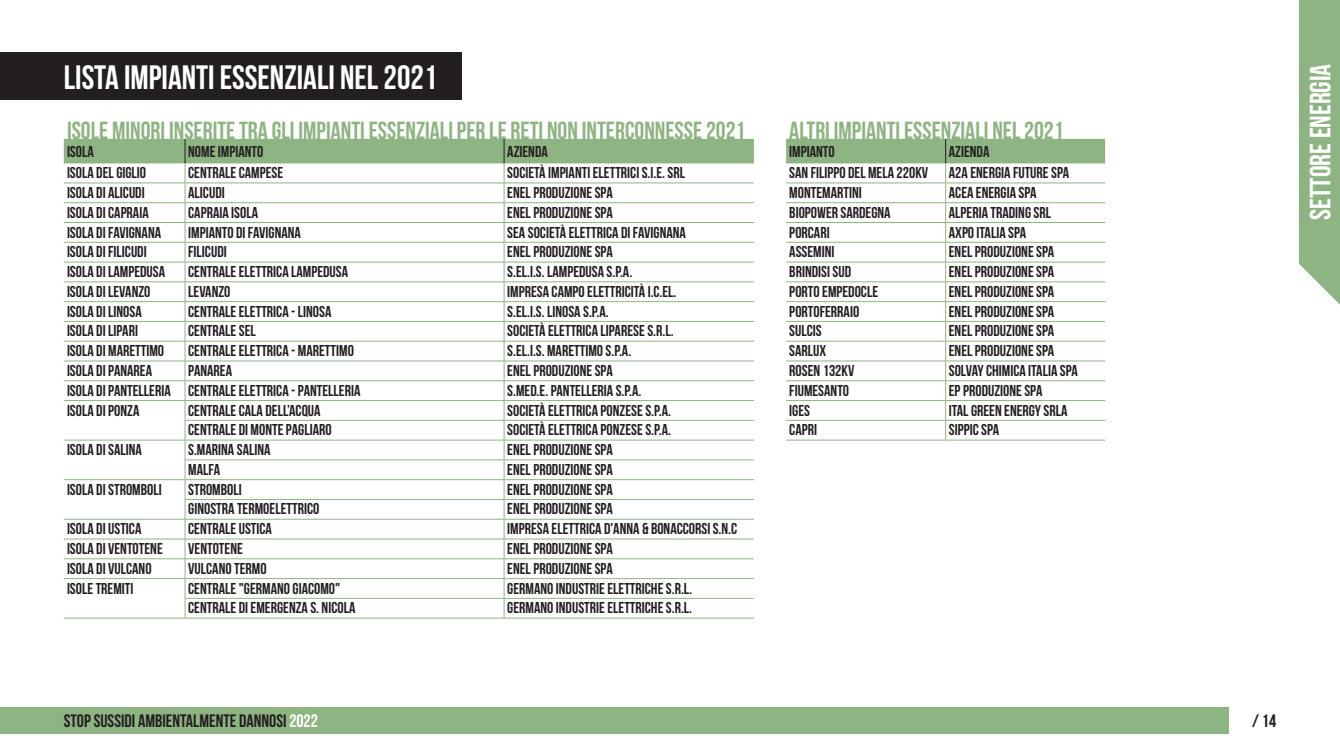
<style>
.page{position:relative;width:1340px;height:753px;background:#fff}
.page>*{position:absolute;margin:0;border:0;box-sizing:border-box;transform-origin:0 0}
.titolo_3{font:700 33.75px "Bebas Neue";color:#fff}
.t1{font:700 29.25px "Bebas Neue";color:#fff}
.titoletto_tabella_le{font:700 24.75px "Bebas Neue";color:#8fb483}
.t2{font:700 18px "Bebas Neue";color:#231f20}
.t3{font:700 15.75px "Bebas Neue";color:#231f20}
.s1{color:#fff}
</style>
<div class="page">
<div style="left:0;top:707px;width:1228px;height:26px;background:#8fb483"></div>
<svg style="left:1298px;top:0;width:41px;height:304px;background:#98ba8d"></svg>
<div style="left:0;top:53px;width:462px;height:47px;background:#231f20"></div>
<svg style="left:64px;top:139px;width:690px;height:478px"></svg>
<hr style="left:64px;top:617px;width:121px;height:1px;background:#8fb483">
<hr style="left:185px;top:617px;width:319px;height:1px;background:#8fb483">
<hr style="left:504px;top:617px;width:250px;height:1px;background:#8fb483">
<svg style="left:786px;top:139px;width:319px;height:300px"></svg>
<hr style="left:786px;top:439px;width:159px;height:1px;background:#8fb483">
<hr style="left:945px;top:439px;width:160px;height:1px;background:#8fb483">
<p class="titolo_3" style="left:64px;top:59px;width:375px">LISTA IMPIANTI ESSENZIALI NEL 2021</p>
<p class="titoletto_tabella_le" style="left:67px;top:117px;width:679px">ISOLE MINORI INSERITE TRA GLI IMPIANTI ESSENZIALI PER LE RETI NON INTERCONNESSE 2021</p>
<p class="t3" style="left:67px;top:143px;width:28px">ISOLA</p>
<p class="t3" style="left:188px;top:143px;width:77px">NOME IMPIANTO</p>
<p class="t3" style="left:507px;top:143px;width:42px">AZIENDA</p>
<p class="t3" style="left:67px;top:164px;width:81px">ISOLA DEL GIGLIO</p>
<p class="t3" style="left:188px;top:164px;width:96px">CENTRALE CAMPESE</p>
<p class="t3" style="left:507px;top:164px;width:179px">SOCIETÀ IMPIANTI ELETTRICI S.I.E. SRL</p>
<p class="t3" style="left:67px;top:184px;width:79px">ISOLA DI ALICUDI</p>
<p class="t3" style="left:188px;top:184px;width:38px">ALICUDI</p>
<p class="t3" style="left:507px;top:184px;width:107px">ENEL PRODUZIONE SPA</p>
<p class="t3" style="left:67px;top:204px;width:83px">ISOLA DI CAPRAIA</p>
<p class="t3" style="left:188px;top:204px;width:71px">CAPRAIA ISOLA</p>
<p class="t3" style="left:507px;top:204px;width:107px">ENEL PRODUZIONE SPA</p>
<p class="t3" style="left:67px;top:223px;width:96px">ISOLA DI FAVIGNANA</p>
<p class="t3" style="left:188px;top:223px;width:114px">IMPIANTO DI FAVIGNANA</p>
<p class="t3" style="left:507px;top:223px;width:180px">SEA SOCIETÀ ELETTRICA DI FAVIGNANA</p>
<p class="t3" style="left:67px;top:243px;width:81px">ISOLA DI FILICUDI</p>
<p class="t3" style="left:188px;top:243px;width:40px">FILICUDI</p>
<p class="t3" style="left:507px;top:243px;width:107px">ENEL PRODUZIONE SPA</p>
<p class="t3" style="left:67px;top:263px;width:100px">ISOLA DI LAMPEDUSA</p>
<p class="t3" style="left:188px;top:263px;width:161px">CENTRALE ELETTRICA LAMPEDUSA</p>
<p class="t3" style="left:507px;top:263px;width:126px">S.EL.I.S. LAMPEDUSA S.P.A.</p>
<p class="t3" style="left:67px;top:283px;width:85px">ISOLA DI LEVANZO</p>
<p class="t3" style="left:188px;top:283px;width:44px">LEVANZO</p>
<p class="t3" style="left:507px;top:283px;width:171px">IMPRESA CAMPO ELETTRICITÀ I.C.EL.</p>
<p class="t3" style="left:67px;top:302px;width:76px">ISOLA DI LINOSA</p>
<p class="t3" style="left:188px;top:302px;width:145px">CENTRALE ELETTRICA - LINOSA</p>
<p class="t3" style="left:507px;top:302px;width:103px">S.EL.I.S. LINOSA S.P.A.</p>
<p class="t3" style="left:67px;top:322px;width:72px">ISOLA DI LIPARI</p>
<p class="t3" style="left:188px;top:322px;width:69px">CENTRALE SEL</p>
<p class="t3" style="left:507px;top:322px;width:168px">SOCIETÀ ELETTRICA LIPARESE S.R.L.</p>
<p class="t3" style="left:67px;top:342px;width:99px">ISOLA DI MARETTIMO</p>
<p class="t3" style="left:188px;top:342px;width:167px">CENTRALE ELETTRICA - MARETTIMO</p>
<p class="t3" style="left:507px;top:342px;width:125px">S.EL.I.S. MARETTIMO S.P.A.</p>
<p class="t3" style="left:67px;top:362px;width:87px">ISOLA DI PANAREA</p>
<p class="t3" style="left:188px;top:362px;width:45px">PANAREA</p>
<p class="t3" style="left:507px;top:362px;width:107px">ENEL PRODUZIONE SPA</p>
<p class="t3" style="left:67px;top:381px;width:105px">ISOLA DI PANTELLERIA</p>
<p class="t3" style="left:188px;top:381px;width:174px">CENTRALE ELETTRICA - PANTELLERIA</p>
<p class="t3" style="left:507px;top:381px;width:136px">S.MED.E. PANTELLERIA S.P.A.</p>
<p class="t3" style="left:67px;top:401px;width:74px">ISOLA DI PONZA</p>
<p class="t3" style="left:188px;top:401px;width:134px">CENTRALE CALA DELL’ACQUA</p>
<p class="t3" style="left:507px;top:401px;width:165px">SOCIETÀ ELETTRICA PONZESE S.P.A.</p>
<p class="t3" style="left:188px;top:421px;width:145px">CENTRALE DI MONTE PAGLIARO</p>
<p class="t3" style="left:507px;top:421px;width:165px">SOCIETÀ ELETTRICA PONZESE S.P.A.</p>
<p class="t3" style="left:67px;top:441px;width:76px">ISOLA DI SALINA</p>
<p class="t3" style="left:188px;top:441px;width:84px">S.MARINA SALINA</p>
<p class="t3" style="left:507px;top:441px;width:107px">ENEL PRODUZIONE SPA</p>
<p class="t3" style="left:188px;top:461px;width:33px">MALFA</p>
<p class="t3" style="left:507px;top:461px;width:107px">ENEL PRODUZIONE SPA</p>
<p class="t3" style="left:67px;top:480px;width:96px">ISOLA DI STROMBOLI</p>
<p class="t3" style="left:188px;top:480px;width:55px">STROMBOLI</p>
<p class="t3" style="left:507px;top:480px;width:107px">ENEL PRODUZIONE SPA</p>
<p class="t3" style="left:188px;top:500px;width:133px">GINOSTRA TERMOELETTRICO</p>
<p class="t3" style="left:507px;top:500px;width:107px">ENEL PRODUZIONE SPA</p>
<p class="t3" style="left:67px;top:520px;width:76px">ISOLA DI USTICA</p>
<p class="t3" style="left:188px;top:520px;width:85px">CENTRALE USTICA</p>
<p class="t3" style="left:507px;top:520px;width:231px">IMPRESA ELETTRICA D'ANNA &amp; BONACCORSI S.N.C</p>
<p class="t3" style="left:67px;top:540px;width:97px">ISOLA DI VENTOTENE</p>
<p class="t3" style="left:188px;top:540px;width:56px">VENTOTENE</p>
<p class="t3" style="left:507px;top:540px;width:107px">ENEL PRODUZIONE SPA</p>
<p class="t3" style="left:67px;top:559px;width:86px">ISOLA DI VULCANO</p>
<p class="t3" style="left:188px;top:559px;width:80px">VULCANO TERMO</p>
<p class="t3" style="left:507px;top:559px;width:107px">ENEL PRODUZIONE SPA</p>
<p class="t3" style="left:67px;top:579px;width:68px">ISOLE TREMITI</p>
<p class="t3" style="left:188px;top:579px;width:153px">CENTRALE "GERMANO GIACOMO"</p>
<p class="t3" style="left:507px;top:579px;width:186px">GERMANO INDUSTRIE ELETTRICHE S.R.L.</p>
<p class="t3" style="left:188px;top:599px;width:169px">CENTRALE DI EMERGENZA S. NICOLA</p>
<p class="t3" style="left:507px;top:599px;width:186px">GERMANO INDUSTRIE ELETTRICHE S.R.L.</p>
<p class="titoletto_tabella_le" style="left:789px;top:117px;width:276px">ALTRI IMPIANTI ESSENZIALI NEL 2021</p>
<p class="t3" style="left:789px;top:143px;width:47px">IMPIANTO</p>
<p class="t3" style="left:948px;top:143px;width:42px">AZIENDA</p>
<p class="t3" style="left:789px;top:164px;width:140px">SAN FILIPPO DEL MELA 220KV</p>
<p class="t3" style="left:948px;top:164px;width:122px">A2A ENERGIA FUTURE SPA</p>
<p class="t3" style="left:789px;top:184px;width:74px">MONTEMARTINI</p>
<p class="t3" style="left:948px;top:184px;width:89px">ACEA ENERGIA SPA</p>
<p class="t3" style="left:789px;top:204px;width:103px">BIOPOWER SARDEGNA</p>
<p class="t3" style="left:948px;top:204px;width:104px">ALPERIA TRADING SRL</p>
<p class="t3" style="left:789px;top:223px;width:42px">PORCARI</p>
<p class="t3" style="left:948px;top:223px;width:79px">AXPO ITALIA SPA</p>
<p class="t3" style="left:789px;top:243px;width:47px">ASSEMINI</p>
<p class="t3" style="left:948px;top:243px;width:107px">ENEL PRODUZIONE SPA</p>
<p class="t3" style="left:789px;top:263px;width:63px">BRINDISI SUD</p>
<p class="t3" style="left:948px;top:263px;width:107px">ENEL PRODUZIONE SPA</p>
<p class="t3" style="left:789px;top:283px;width:90px">PORTO EMPEDOCLE</p>
<p class="t3" style="left:948px;top:283px;width:107px">ENEL PRODUZIONE SPA</p>
<p class="t3" style="left:789px;top:302px;width:71px">PORTOFERRAIO</p>
<p class="t3" style="left:948px;top:302px;width:107px">ENEL PRODUZIONE SPA</p>
<p class="t3" style="left:789px;top:322px;width:34px">SULCIS</p>
<p class="t3" style="left:948px;top:322px;width:107px">ENEL PRODUZIONE SPA</p>
<p class="t3" style="left:789px;top:342px;width:39px">SARLUX</p>
<p class="t3" style="left:948px;top:342px;width:107px">ENEL PRODUZIONE SPA</p>
<p class="t3" style="left:789px;top:362px;width:66px">ROSEN 132KV</p>
<p class="t3" style="left:948px;top:362px;width:131px">SOLVAY CHIMICA ITALIA SPA</p>
<p class="t3" style="left:789px;top:381px;width:61px">FIUMESANTO</p>
<p class="t3" style="left:948px;top:381px;width:95px">EP PRODUZIONE SPA</p>
<p class="t3" style="left:789px;top:401px;width:22px">IGES</p>
<p class="t3" style="left:948px;top:401px;width:120px">ITAL GREEN ENERGY SRLA</p>
<p class="t3" style="left:789px;top:421px;width:29px">CAPRI</p>
<p class="t3" style="left:948px;top:421px;width:52px">SIPPIC SPA</p>
<h2 class="t1" style="left:1304px;top:220px;width:157px;rotate:-90deg">SETTORE ENERGIA</h2>
<p class="t2" style="left:64px;top:711px;width:255px">STOP SUSSIDI AMBIENTALMENTE DANNOSI <span class="s1">2022</span></p>
<p class="t2" style="left:1252px;top:711px;width:25px">/ 14</p>
</div>
